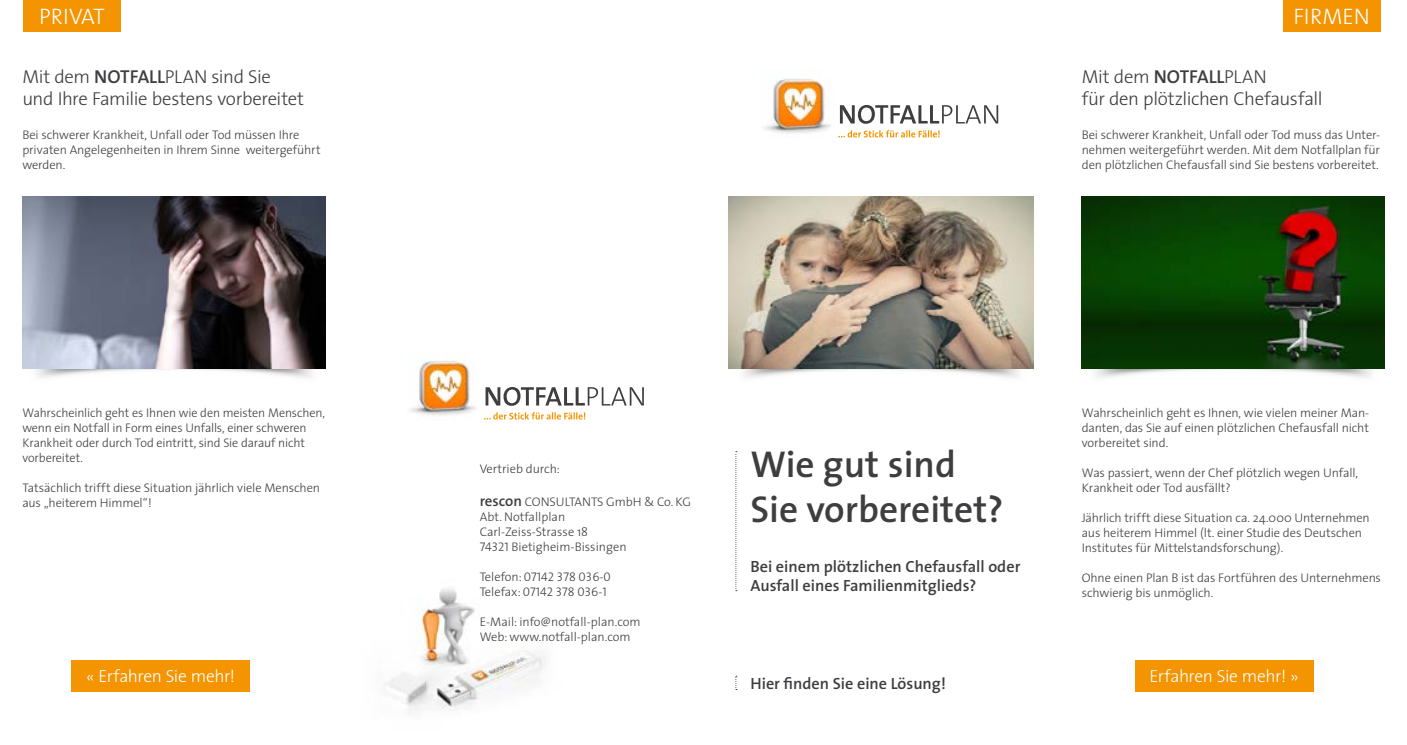
<style>
.page{position:relative;width:1407px;height:745px;background:#fff}
.page>*{position:absolute;margin:0;border:0;box-sizing:border-box;transform-origin:0 0}
.t1{font:600 37.5px/45px "The Sans";color:#3e3d40}
.t2{font:300 22.5px "The Sans";color:#fff}
.t3{font:300 18.75px/22.5px "The Sans";letter-spacing:-.02em;color:#3e3d40}
.t4{font:300 17.5px "The Sans";letter-spacing:-.025em;color:#fff}
.t5{font:600 16.25px/19.5px "The Sans";color:#3e3d40}
.t6{font:300 12.5px/15px "The Sans";letter-spacing:-.01em;color:#3e3d40}
.t7{font:12.5px/15px "The Sans Light Caps";color:#3e3d40}
.s1{font-weight:600}
.s2{font-weight:600;font-size:15px}
.s3{font-family:"The Sans Light Caps";font-weight:400}
.s4{font-family:"The Sans";font-weight:300}
</style>
<div class="page">
<img style="left:419px;top:588px;width:56px;height:22px">
<img style="left:384px;top:610px;width:161px;height:101px">
<img style="left:762px;top:78px;width:69px;height:56px">
<svg style="left:840px;top:105px;width:158px;height:19px"></svg>
<svg style="left:838px;top:130px;width:101px;height:7px"></svg>
<img style="left:743px;top:368px;width:291px;height:10px">
<img style="left:1081px;top:368px;width:304px;height:10px">
<img style="left:22px;top:368px;width:304px;height:10px">
<img style="left:728px;top:197px;width:305px;height:172px">
<img style="left:408px;top:360px;width:68px;height:56px">
<svg style="left:485px;top:387px;width:159px;height:18px"></svg>
<svg style="left:484px;top:412px;width:101px;height:7px"></svg>
<svg style="left:735px;top:451px;width:2px;height:139px"></svg>
<svg style="left:735px;top:675px;width:2px;height:13px"></svg>
<img style="left:1082px;top:197px;width:303px;height:171px">
<img style="left:22px;top:197px;width:303px;height:171px">
<div style="left:1283px;top:0;width:97px;height:31px;background:#f39400"></div>
<div style="left:23px;top:0;width:98px;height:31px;background:#f39400"></div>
<div style="left:72px;top:659px;width:178px;height:32px;background:#f39400"></div>
<div style="left:1135px;top:659px;width:178px;height:32px;background:#f39400"></div>
<h2 class="t2" style="left:39px;top:-2px;width:67px">PRIVAT</h2>
<h2 class="t2" style="left:1293px;top:-2px;width:78px">FIRMEN</h2>
<h3 class="t3" style="left:22px;top:65px;width:283px">Mit dem <span class="s1">NOTFALL</span>PLAN sind Sie und Ihre Familie bestens vorbereitet</h3>
<p class="t6" style="left:22px;top:126px;width:300px">Bei schwerer Krankheit, Unfall oder Tod müssen Ihre privaten Angelegenheiten in Ihrem Sinne weitergeführt werden.</p>
<p class="t6" style="left:22px;top:405px;width:304px">Wahrscheinlich geht es Ihnen wie den meisten Menschen, wenn ein Notfall in Form eines Unfalls, einer schweren Krankheit oder durch Tod eintritt, sind Sie darauf nicht vorbereitet.</p>
<p class="t6" style="left:22px;top:480px;width:299px">Tatsächlich trifft diese Situation jährlich viele Menschen aus „heiterem Himmel“!</p>
<h3 class="t3" style="left:1082px;top:65px;width:242px">Mit dem <span class="s1">NOTFALL</span>PLAN<br>für den plötzlichen Chefausfall</h3>
<p class="t6" style="left:1082px;top:126px;width:300px;text-align:justify">Bei schwerer Krankheit, Unfall oder Tod muss das Unter&shy;nehmen weitergeführt werden. Mit dem Notfallplan für den plötzlichen Chefausfall sind Sie bestens vorbereitet.</p>
<p class="t6" style="left:480px;top:460px;width:82px">Vertrieb durch:</p>
<p class="t6" style="left:480px;top:493px;width:213px"><span class="s2">rescon</span> CONSULTANTS GmbH &amp; Co. KG<br>Abt. Notfallplan<br>Carl-Zeiss-Strasse 18<br><span class="s3">74321</span> Bietigheim-Bissingen</p>
<p class="t7" style="left:480px;top:568px;width:133px"><span class="s4">Telefon:</span> 07142 378 036-0<br><span class="s4">Telefax:</span> 07142 378 036-1</p>
<p class="t6" style="left:480px;top:613px;width:162px">E-Mail: info@notfall-plan.com<br>Web: www.notfall-plan.com</p>
<h1 class="t1" style="left:750px;top:440px;width:254px">Wie gut sind<br>Sie vorbereitet?</h1>
<h3 class="t5" style="left:750px;top:555px;width:271px">Bei einem plötzlichen Chefausfall oder<br>Ausfall eines Familienmitglieds?</h3>
<p class="t6" style="left:1082px;top:405px;width:289px;text-align:justify">Wahrscheinlich geht es Ihnen, wie vielen meiner Man&shy;danten, das Sie auf einen plötzlichen Chefausfall nicht vorbereitet sind.</p>
<p class="t6" style="left:1082px;top:465px;width:278px">Was passiert, wenn der Chef plötzlich wegen Unfall,<br>Krankheit oder Tod ausfällt?</p>
<p class="t6" style="left:1082px;top:510px;width:290px">Jährlich trifft diese Situation ca. 24.000 Unternehmen aus heiterem Himmel (lt. einer Studie des Deutschen<br>Institutes für Mittelstandsforschung).</p>
<p class="t6" style="left:1082px;top:570px;width:301px">Ohne einen Plan B ist das Fortführen des Unternehmens schwierig bis unmöglich.</p>
<h3 class="t4" style="left:86px;top:661px;width:151px">« Erfahren Sie mehr!</h3>
<h3 class="t4" style="left:1149px;top:661px;width:151px">Erfahren Sie mehr! »</h3>
<h3 class="t5" style="left:750px;top:672px;width:197px">Hier finden Sie eine Lösung!</h3>
</div>
